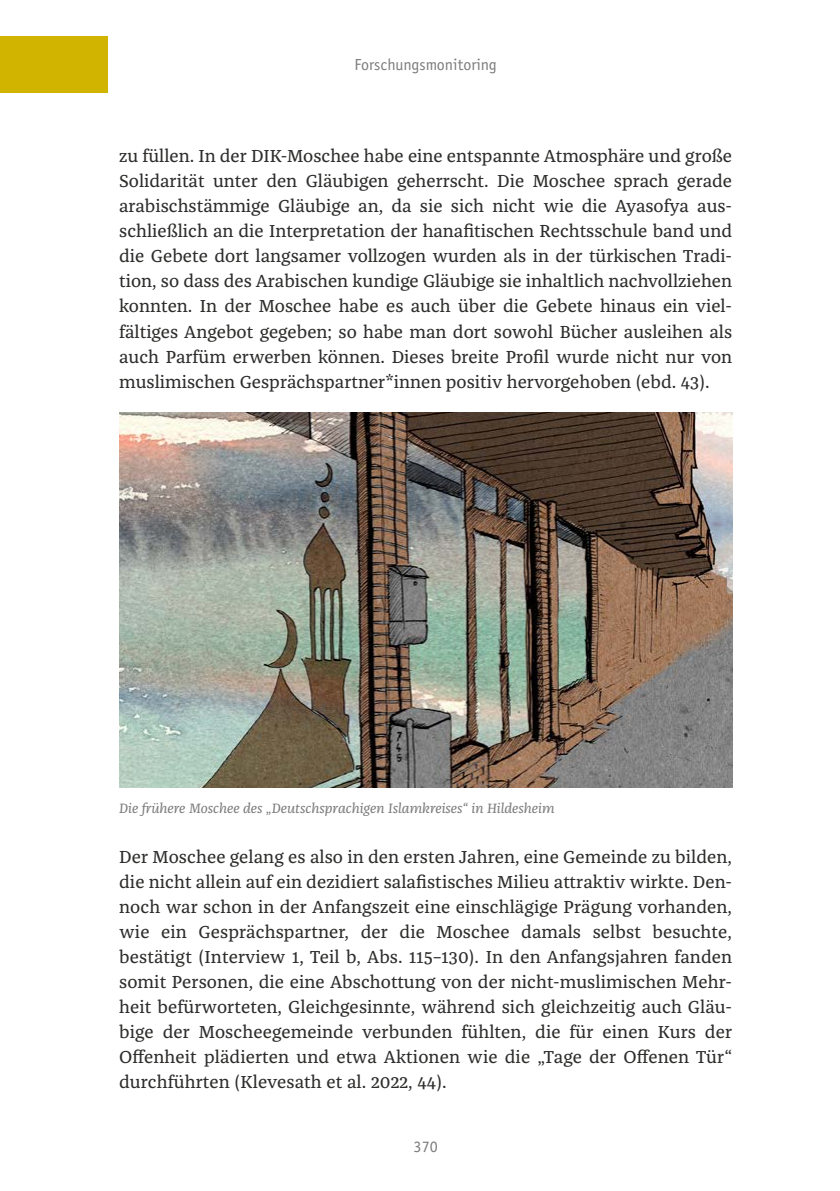
<style>
.page{position:relative;width:840px;height:1191px;background:#fff}
.page>*{position:absolute;margin:0;border:0;box-sizing:border-box;transform-origin:0 0}
.t1{font:18px/25px "Franziska Pro";color:#2e2d2c;text-align:justify}
.t2{font:16px "Officina Sans Std";color:#7c7b7b}
.t3{font:italic 14px "Franziska Pro";color:#7c7b7b}
</style>
<div class="page">
<div style="left:0;top:37px;width:108px;height:56px;background:#d1b400"></div>
<img style="left:119px;top:412px;width:612px;height:375px">
<p class="t2" style="left:354px;top:55px;width:144px">Forschungsmonitoring</p>
<p class="t1" style="left:119px;top:144px;width:614px">zu füllen. In der DIK-Moschee habe eine entspannte Atmosphäre und große Solidarität unter den Gläubigen geherrscht. Die Moschee sprach gerade arabischstämmige Gläubige an, da sie sich nicht wie die Ayasofya aus&shy;schließlich an die Interpretation der hanafitischen Rechtsschule band und die Gebete dort langsamer vollzogen wurden als in der türkischen Tradi&shy;tion, so dass des Arabischen kundige Gläubige sie inhaltlich nachvollziehen konnten. In der Moschee habe es auch über die Gebete hinaus ein viel&shy;fältiges Angebot gegeben; so habe man dort sowohl Bücher ausleihen als auch Parfüm erwerben können. Dieses breite Profil wurde nicht nur von muslimischen Gesprächspartner*innen positiv hervorgehoben (ebd. 43).</p>
<p class="t3" style="left:119px;top:799px;width:436px">Die frühere Moschee des „Deutschsprachigen Islamkreises“ in Hildesheim</p>
<p class="t1" style="left:119px;top:844px;width:614px">Der Moschee gelang es also in den ersten Jahren, eine Gemeinde zu bilden, die nicht allein auf ein dezidiert salafistisches Milieu attraktiv wirkte. Den&shy;noch war schon in der Anfangszeit eine einschlägige Prägung vorhanden, wie ein Gesprächspartner, der die Moschee damals selbst besuchte, bestätigt (Interview 1, Teil b, Abs. 115–130). In den Anfangsjahren fanden somit Personen, die eine Abschottung von der nicht-muslimischen Mehr&shy;heit befürworteten, Gleichgesinnte, während sich gleichzeitig auch Gläu&shy;bige der Moscheegemeinde verbunden fühlten, die für einen Kurs der Offenheit plädierten und etwa Aktionen wie die „Tage der Offenen Tür“ durchführten (Klevesath et al. 2022, 44).</p>
<p class="t2" style="left:413px;top:1136px;width:25px">370</p>
</div>
